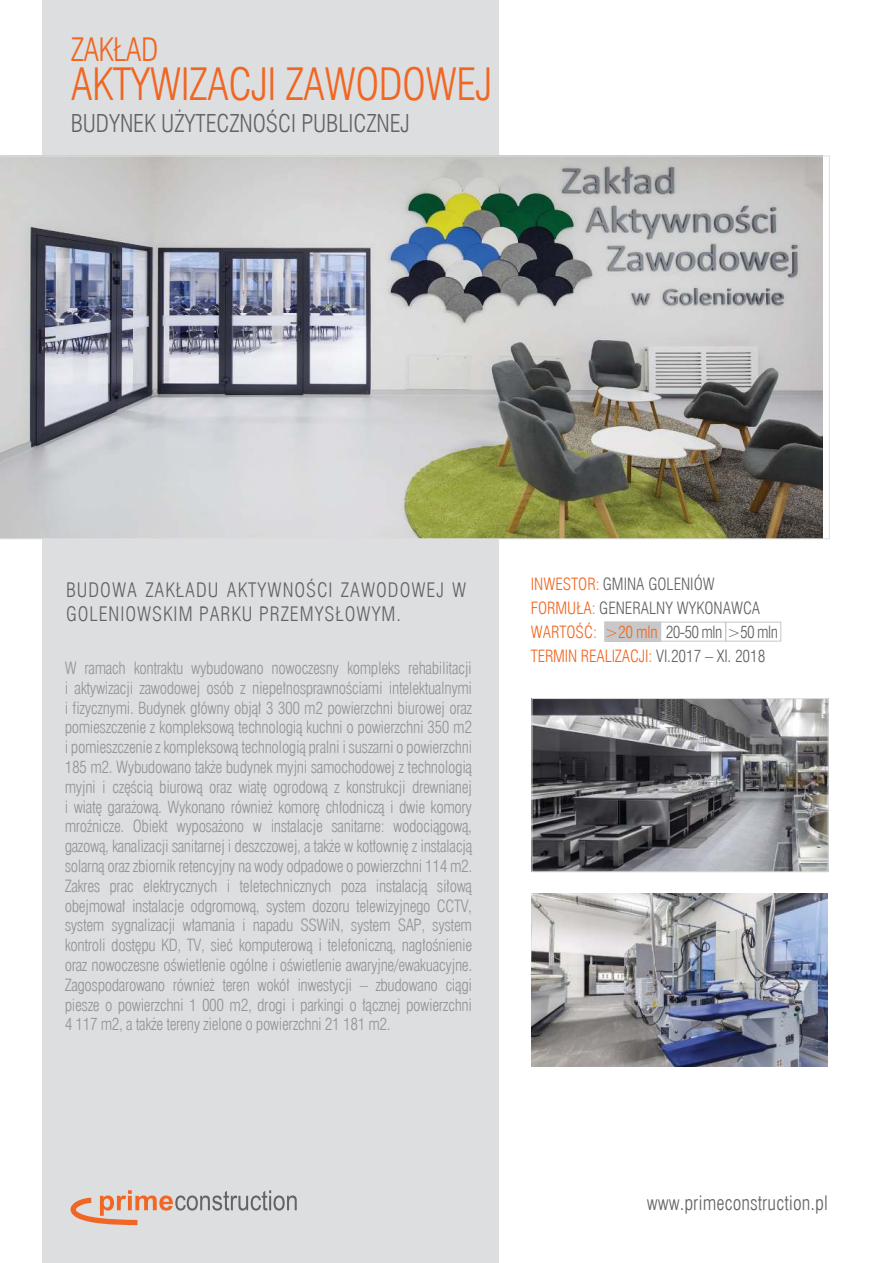
<style>
.page{position:relative;width:893px;height:1263px;background:#fff}
.page>*{position:absolute;margin:0;border:0;box-sizing:border-box;transform-origin:0 0}
.t1{font:43.5px "Swis 721 Lt Cn EU";letter-spacing:-.015em;color:#f16621}
.t2{font:31.5px "Swis 721 Lt Cn EU";letter-spacing:-.025em;color:#f16621}
.t3{font:24px "Swis 721 Lt Cn EU";letter-spacing:-.005em;color:#626366}
.t4{font:19.5px/23.4px "Swis 721 Lt Cn EU";letter-spacing:.05em;color:#626366}
.t5{font:19.5px "Swis 721 Lt Cn EU";color:#626467}
.t6{font:16.5px/19.8px "Swis 721 Lt Cn EU";letter-spacing:-.025em;color:#939597;text-align:justify}
.t7{font:16.5px/24px "Swis 721 Lt Cn EU";color:#f16621}
.t8{font:16.5px "Swis 721 Lt Cn EU";color:#626366}
.t9{font:16.5px "Swis 721 Lt Cn EU";letter-spacing:-.05em;color:#626366}
.s1{color:#f16621}
.s2{color:#626366}
</style>
<div class="page">
<div style="left:42px;top:0;width:456px;height:1263px;background:#dddee0"></div>
<svg style="left:70px;top:1190px;width:227px;height:35px"></svg>
<img style="left:534px;top:700px;width:292px;height:170px">
<img style="left:532px;top:893px;width:295px;height:174px">
<div style="left:532px;top:698px;width:296px;height:174px;border:1px solid #dddee0"></div>
<img style="left:0;top:156px;width:830px;height:383px">
<div style="left:660px;top:622px;width:66px;height:19px;border:1px solid #c6c8ca"></div>
<div style="left:725px;top:622px;width:56px;height:19px;border:1px solid #c6c8ca"></div>
<div style="left:605px;top:622px;width:55px;height:19px;background:#c6c8ca"></div>
<div style="left:604px;top:621px;width:57px;height:21px;border:2px solid #c6c8ca"></div>
<h2 class="t2" style="left:71px;top:31px;width:89px">ZAKŁAD</h2>
<h1 class="t1" style="left:71px;top:60px;width:423px">AKTYWIZACJI ZAWODOWEJ</h1>
<h3 class="t3" style="left:71px;top:109px;width:341px">BUDYNEK UŻYTECZNOŚCI PUBLICZNEJ</h3>
<p class="t4" style="left:66px;top:578px;width:402px">BUDOWA ZAKŁADU AKTYWNOŚCI ZAWODOWEJ W<br>GOLENIOWSKIM PARKU PRZEMYSŁOWYM.</p>
<p class="t6" style="left:65px;top:658px;width:409px">W ramach kontraktu wybudowano nowoczesny kompleks rehabilitacji i aktywizacji zawodowej osób z niepełnosprawnościami intelektualnymi i fizycznymi. Budynek główny objął 3 300 m2 powierzchni biurowej oraz pomieszczenie z kompleksową technologią kuchni o powierzchni 350 m2 i pomieszczenie z kompleksową technologią pralni i suszarni o powierzchni 185 m2. Wybudowano także budynek myjni samochodowej z technologią myjni i częścią biurową oraz wiatę ogrodową z konstrukcji drewnianej i wiatę garażową. Wykonano również komorę chłodniczą i dwie komory mroźnicze. Obiekt wyposażono w instalacje sanitarne: wodociągową, gazową, kanalizacji sanitarnej i deszczowej, a także w kotłownię z instalacją solarną oraz zbiornik retencyjny na wody odpadowe o powierzchni 114 m2.<br>Zakres prac elektrycznych i teletechnicznych poza instalacją siłową obejmował instalacje odgromową, system dozoru telewizyjnego CCTV, system sygnalizacji włamania i napadu SSWiN, system SAP, system kontroli dostępu KD, TV, sieć komputerową i telefoniczną, nagłośnienie oraz nowoczesne oświetlenie ogólne i oświetlenie awaryjne/ewakuacyjne.<br>Zagospodarowano również teren wokół inwestycji – zbudowano ciągi piesze o powierzchni 1 000 m2, drogi i parkingi o łącznej powierzchni 4 117 m2, a także tereny zielone o powierzchni 21 181 m2.</p>
<p class="t8" style="left:531px;top:574px;width:185px"><span class="s1">INWESTOR:</span> GMINA GOLENIÓW</p>
<p class="t7" style="left:531px;top:596px;width:236px">FORMUŁA: <span class="s2">GENERALNY WYKONAWCA<br></span>WARTOŚĆ:<br>TERMIN REALIZACJI: <span class="s2">VI.2017 – XI. 2018</span></p>
<p class="t9" style="left:605px;top:623px;width:175px"><span class="s1">&gt;20 mln</span> 20-50 mln &gt;50 mln</p>
<p class="t5" style="left:647px;top:1192px;width:183px">www.primeconstruction.pl</p>
</div>
